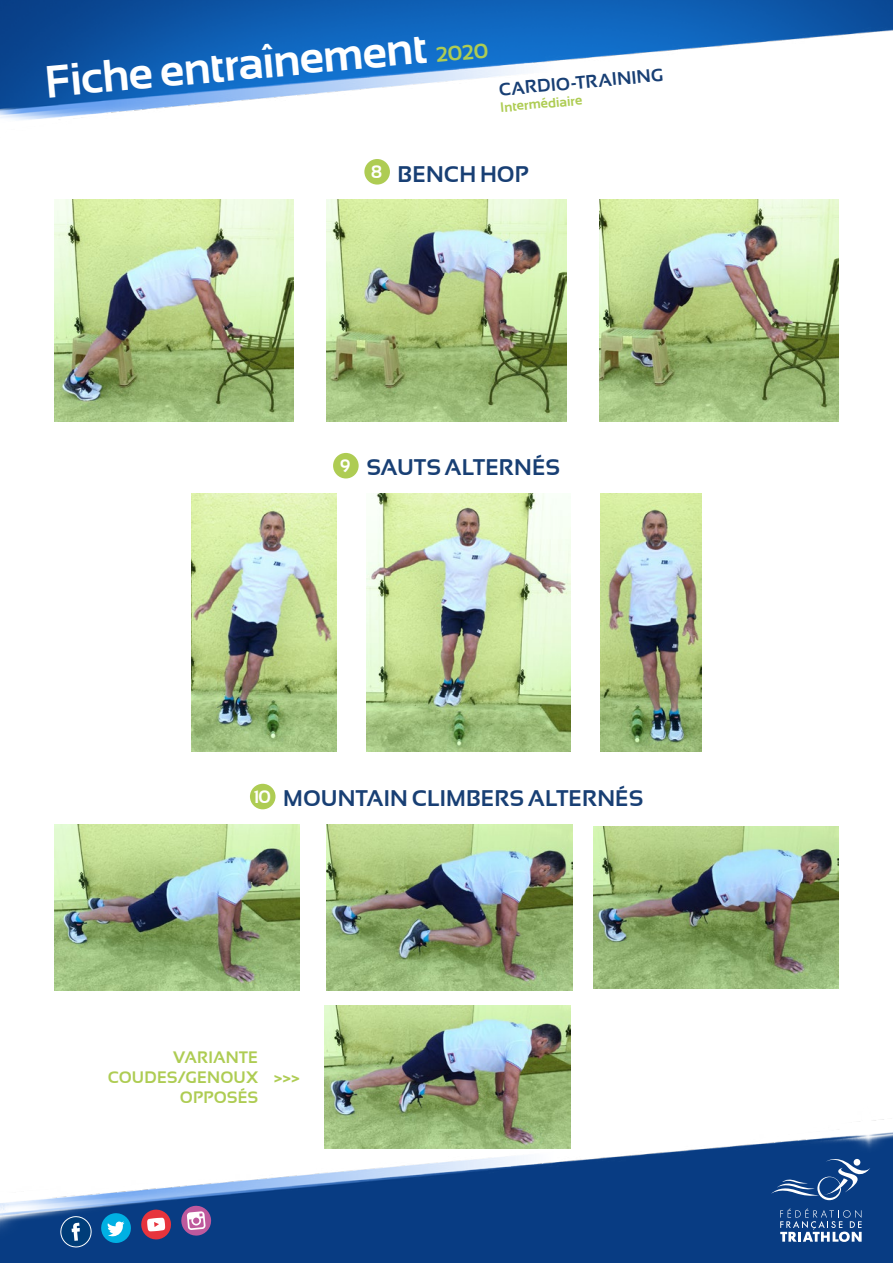
<style>
.page{position:relative;width:893px;height:1263px;background:#fff}
.page>*{position:absolute;margin:0;border:0;box-sizing:border-box;transform-origin:0 0}
.t1{font:700 45px "Sansation";color:#fff}
.t2{font:700 22.5px "Sansation";letter-spacing:.005em;color:#183f74}
.t3{font:700 18px "Sansation";color:#183f74}
.t4{font:700 16.5px/19.8px "Sansation";letter-spacing:.01em;color:#aecc53;text-align:right}
.t5{font:700 13.5px "Sansation";color:#aecc53}
.s1{font-size:21px;color:#aecc53}
.s2{font-size:18px;color:#fff}
</style>
<div class="page">
<img style="left:0;top:0;width:893px;height:1263px">
<svg style="left:771px;top:1154px;width:99px;height:46px;background:#275492"></svg>
<svg style="left:780px;top:1208px;width:82px;height:34px;background:#456ca1"></svg>
<div style="left:364px;top:159px;width:26px;height:26px;background:#aecc53;border-radius:50%"></div>
<img style="left:54px;top:200px;width:239px;height:221px">
<img style="left:327px;top:200px;width:239px;height:221px">
<img style="left:600px;top:200px;width:239px;height:221px">
<div style="left:333px;top:453px;width:26px;height:25px;background:#aecc53;border-radius:50%"></div>
<img style="left:192px;top:494px;width:145px;height:258px">
<img style="left:366px;top:494px;width:205px;height:258px">
<div style="left:250px;top:784px;width:25px;height:25px;background:#aecc53;border-radius:50%"></div>
<img style="left:54px;top:825px;width:246px;height:165px">
<img style="left:327px;top:825px;width:246px;height:165px">
<img style="left:593px;top:827px;width:246px;height:161px">
<svg style="left:141px;top:1209px;width:31px;height:31px"></svg>
<svg style="left:181px;top:1205px;width:31px;height:31px"></svg>
<svg style="left:100px;top:1212px;width:32px;height:32px"></svg>
<svg style="left:60px;top:1215px;width:32px;height:33px"></svg>
<img style="left:600px;top:494px;width:101px;height:258px">
<img style="left:325px;top:1006px;width:246px;height:142px">
<h1 class="t1" style="left:43px;top:56px;width:446px;rotate:-5deg">Fiche entraînement <span class="s1">2020</span></h1>
<p class="t3" style="left:498px;top:79px;width:166px;rotate:-5deg">CARDIO-TRAINING</p>
<p class="t5" style="left:500px;top:99px;width:84px;rotate:-5deg">Intermédiaire</p>
<p class="t2" style="left:371px;top:161px;width:159px"><span class="s2">8</span> BENCH HOP</p>
<p class="t2" style="left:340px;top:455px;width:222px"><span class="s2">9</span> SAUTS ALTERNÉS</p>
<p class="t2" style="left:253px;top:786px;width:391px"><span class="s2">10</span> MOUNTAIN CLIMBERS ALTERNÉS</p>
<p class="t4" style="left:108px;top:1047px;width:152px">VARIANTE<br>COUDES/GENOUX<br>OPPOSÉS</p>
<p class="t4" style="left:274px;top:1067px;width:28px">&gt;&gt;&gt;</p>
</div>
